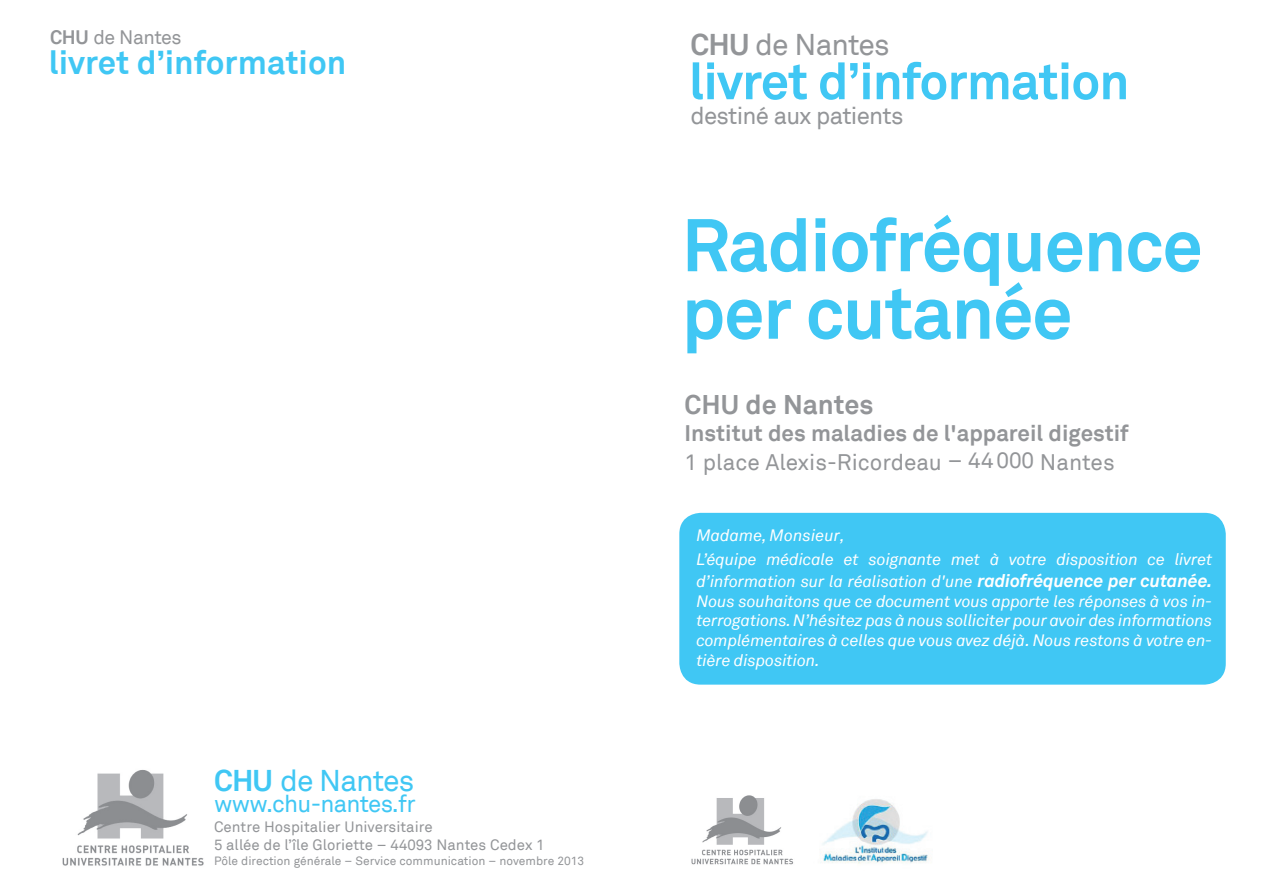
<style>
.page{position:relative;width:1263px;height:893px;background:#fff}
.page>*{position:absolute;margin:0;border:0;box-sizing:border-box;transform-origin:0 0}
.t1{font:700 73.5px/67.5px "Akkurat";letter-spacing:-.02em;color:#40c7f4}
.t2{font:700 51px "Akkurat";letter-spacing:-.02em;color:#40c7f4}
.t3{font:700 33px "Akkurat";color:#40c7f4}
.t4{font:30px "Akkurat";letter-spacing:-.03em;color:#40c7f4}
.t5{font:30px "Akkurat";letter-spacing:-.03em;color:#939598}
.t6{font:700 27px "Akkurat";color:#939598}
.t7{font:24px "Akkurat";letter-spacing:-.03em;color:#939598}
.t8{font:24px "Akkurat";letter-spacing:-.03em;color:#40c7f4}
.t9{font:700 22.5px "Akkurat";color:#939598}
.t10{font:22.5px "Akkurat";color:#939598}
.t11{font:19.5px "Akkurat";letter-spacing:-.025em;color:#939598}
.t12{font:italic 16.5px/19.8px "Akkurat";letter-spacing:-.01em;color:#fff}
.t13{font:15px/18px "Akkurat";color:#939598}
.t14{font:12px "Akkurat";color:#939598}
.s1{font-weight:700}
.s2{font-weight:700;font-size:18px}
</style>
<div class="page">
<div style="left:679px;top:513px;width:547px;height:172px;background:#40c7f4;border-radius:21px"></div>
<img style="left:691px;top:795px;width:103px;height:70px">
<img style="left:62px;top:770px;width:142px;height:96px">
<img style="left:820px;top:799px;width:110px;height:65px">
<p class="t11" style="left:50px;top:26px;width:133px"><span class="s1">CHU</span> de Nantes</p>
<h3 class="t3" style="left:49px;top:41px;width:299px">livret d’information</h3>
<h3 class="t4" style="left:214px;top:763px;width:202px"><span class="s1">CHU</span> de Nantes</h3>
<h3 class="t8" style="left:214px;top:790px;width:203px">www.chu-nantes.fr</h3>
<p class="t13" style="left:214px;top:818px;width:332px">Centre Hospitalier Universitaire<br>5 allée de l’île Gloriette – 44093 Nantes Cedex 1</p>
<p class="t14" style="left:214px;top:854px;width:372px">Pôle direction générale – Service communication – novembre 2013</p>
<h3 class="t5" style="left:690px;top:27px;width:201px"><span class="s1">CHU</span> de Nantes</h3>
<h2 class="t2" style="left:689px;top:49px;width:442px">livret d’information</h2>
<h3 class="t7" style="left:690px;top:102px;width:214px">destiné aux patients</h3>
<h1 class="t1" style="left:682px;top:212px;width:523px">Radiofréquence per cutanée</h1>
<h3 class="t6" style="left:685px;top:388px;width:190px">CHU de Nantes</h3>
<h3 class="t9" style="left:685px;top:419px;width:446px">Institut des maladies de l'appareil digestif</h3>
<h3 class="t10" style="left:685px;top:448px;width:432px">1 place Alexis-Ricordeau – 44000 Nantes</h3>
<p class="t12" style="left:696px;top:524px;width:517px;line-height:24px">Madame, Monsieur,<br>L’équipe médicale et soignante met à votre disposition ce livret</p>
<p class="t12" style="left:696px;top:571px;width:517px;text-align:justify">d’information sur la réalisation d'une <span class="s2">radiofréquence per cutanée.<br></span>Nous souhaitons que ce document vous apporte les réponses à vos in&shy;terrogations. N’hésitez pas à nous solliciter pour avoir des informations complémentaires à celles que vous avez déjà. Nous restons à votre en&shy;tière disposition.</p>
</div>
